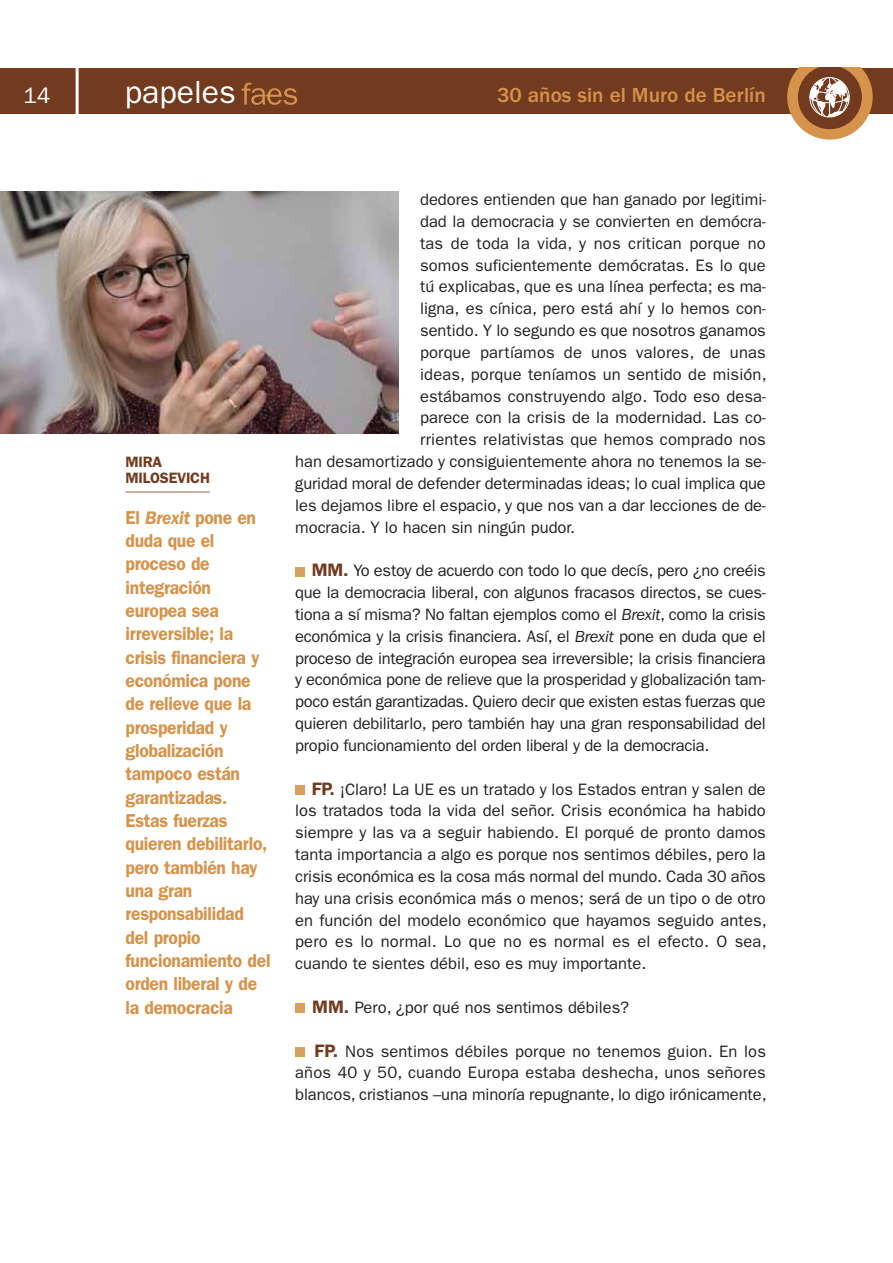
<style>
.page{position:relative;width:893px;height:1263px;background:#fff}
.page>*{position:absolute;margin:0;border:0;box-sizing:border-box;transform-origin:0 0}
.t1{font:32.1px "Franklin Gothic";color:#fff}
.t2{font:22.65px "Franklin Gothic";color:#fff}
.t3{font:500 21.15px "Franklin Gothic";color:#d6934b}
.t4{font:600 18.75px/23.4px "Franklin Gothic";letter-spacing:-.015em;color:#d6934b;scale:.93 1}
.t5{font:16.5px/21.9px "Franklin Gothic";color:#231f20;text-align:justify}
.t6{font:600 15px/16.5px "Franklin Gothic";letter-spacing:-.015em;color:#723b20}
.s1{font-style:italic}
.s2{font-weight:600;font-size:18px;color:#723b20}
</style>
<div class="page">
<div style="left:0;top:68px;width:893px;height:46px;background:#723b20"></div>
<svg style="left:241px;top:83px;width:56px;height:22px"></svg>
<svg style="left:787px;top:68px;width:86px;height:72px"></svg>
<div style="left:809px;top:77px;width:40px;height:40px;border:1px solid #fff;border-radius:50%"></div>
<hr style="left:76px;top:68px;width:3px;height:48px;background:#fff">
<div style="left:295px;top:567px;width:10px;height:9px;background:#d99f61"></div>
<div style="left:295px;top:785px;width:10px;height:10px;background:#d99f61"></div>
<div style="left:295px;top:1004px;width:10px;height:9px;background:#d99f61"></div>
<div style="left:295px;top:1047px;width:10px;height:10px;background:#d99f61"></div>
<img style="left:0;top:192px;width:399px;height:241px">
<hr style="left:126px;top:492px;width:84px;height:1px;background:#98674f">
<h2 class="t2" style="left:23px;top:87px;width:29px">14</h2>
<h1 class="t1" style="left:125px;top:81px;width:113px">papeles</h1>
<p class="t3" style="left:497px;top:88px;width:270px">30 años sin el Muro de Berlín</p>
<p class="t6" style="left:126px;top:454px;width:86px">MIRA<br>MILOSEVICH</p>
<p class="t4" style="left:126px;top:507px;width:157px">El <span class="s1">Brexit</span> pone en duda que el proceso de integración europea sea irreversible; la crisis financiera y económica pone de relieve que la prosperidad y globalización tampoco están garantizadas.<br>Estas fuerzas quieren debilitarlo, pero también hay una gran responsabilidad del propio funcionamiento del orden liberal y de la democracia</p>
<p class="t5" style="left:420px;top:190px;width:347px">dedores entienden que han ganado por legitimi-</p>
<p class="t5" style="left:420px;top:212px;width:347px">dad la democracia y se convierten en demócra-</p>
<p class="t5" style="left:420px;top:234px;width:347px">tas de toda la vida, y nos critican porque no</p>
<p class="t5" style="left:420px;top:255px;width:347px">somos suficientemente demócratas. Es lo que</p>
<p class="t5" style="left:420px;top:277px;width:347px">tú explicabas, que es una línea perfecta; es ma-</p>
<p class="t5" style="left:420px;top:299px;width:347px">ligna, es cínica, pero está ahí y lo hemos con-</p>
<p class="t5" style="left:420px;top:321px;width:347px">sentido. Y lo segundo es que nosotros ganamos</p>
<p class="t5" style="left:420px;top:343px;width:347px">porque partíamos de unos valores, de unas</p>
<p class="t5" style="left:420px;top:365px;width:348px">ideas, porque teníamos un sentido de misión,</p>
<p class="t5" style="left:420px;top:386px;width:347px">estábamos construyendo algo. Todo eso desa-</p>
<p class="t5" style="left:420px;top:408px;width:347px">parece con la crisis de la modernidad. Las co-</p>
<p class="t5" style="left:420px;top:430px;width:347px">rrientes relativistas que hemos comprado nos</p>
<p class="t5" style="left:295px;top:452px;width:472px">han desamortizado y consiguientemente ahora no tenemos la se-</p>
<p class="t5" style="left:295px;top:474px;width:472px">guridad moral de defender determinadas ideas; lo cual implica que</p>
<p class="t5" style="left:295px;top:496px;width:472px">les dejamos libre el espacio, y que nos van a dar lecciones de de-</p>
<p class="t5" style="left:295px;top:517px;width:281px">mocracia. Y lo hacen sin ningún pudor.</p>
<p class="t5" style="left:295px;top:561px;width:472px;text-indent:17px"><span class="s2">MM.</span> Yo estoy de acuerdo con todo lo que decís, pero ¿no creéis que la democracia liberal, con algunos fracasos directos, se cues&shy;tiona a sí misma? No faltan ejemplos como el <span class="s1">Brexit</span>, como la crisis económica y la crisis financiera. Así, el <span class="s1">Brexit</span> pone en duda que el proceso de integración europea sea irreversible; la crisis financiera y económica pone de relieve que la prosperidad y globalización tam&shy;poco están garantizadas. Quiero decir que existen estas fuerzas que quieren debilitarlo, pero también hay una gran responsabilidad del propio funcionamiento del orden liberal y de la democracia.</p>
<p class="t5" style="left:295px;top:779px;width:473px;text-indent:17px"><span class="s2">FP.</span> ¡Claro! La UE es un tratado y los Estados entran y salen de los tratados toda la vida del señor. Crisis económica ha habido siempre y las va a seguir habiendo. El porqué de pronto damos tanta importancia a algo es porque nos sentimos débiles, pero la crisis económica es la cosa más normal del mundo. Cada 30 años hay una crisis económica más o menos; será de un tipo o de otro en función del modelo económico que hayamos seguido antes, pero es lo normal. Lo que no es normal es el efecto. O sea, cuando te sientes débil, eso es muy importante.</p>
<p class="t5" style="left:312px;top:998px;width:319px"><span class="s2">MM.</span> Pero, ¿por qué nos sentimos débiles?</p>
<p class="t5" style="left:295px;top:1041px;width:473px;text-indent:19px"><span class="s2">FP.</span> Nos sentimos débiles porque no tenemos guion. En los años 40 y 50, cuando Europa estaba deshecha, unos señores blancos, cristianos –una minoría repugnante, lo digo irónicamente,</p>
</div>
